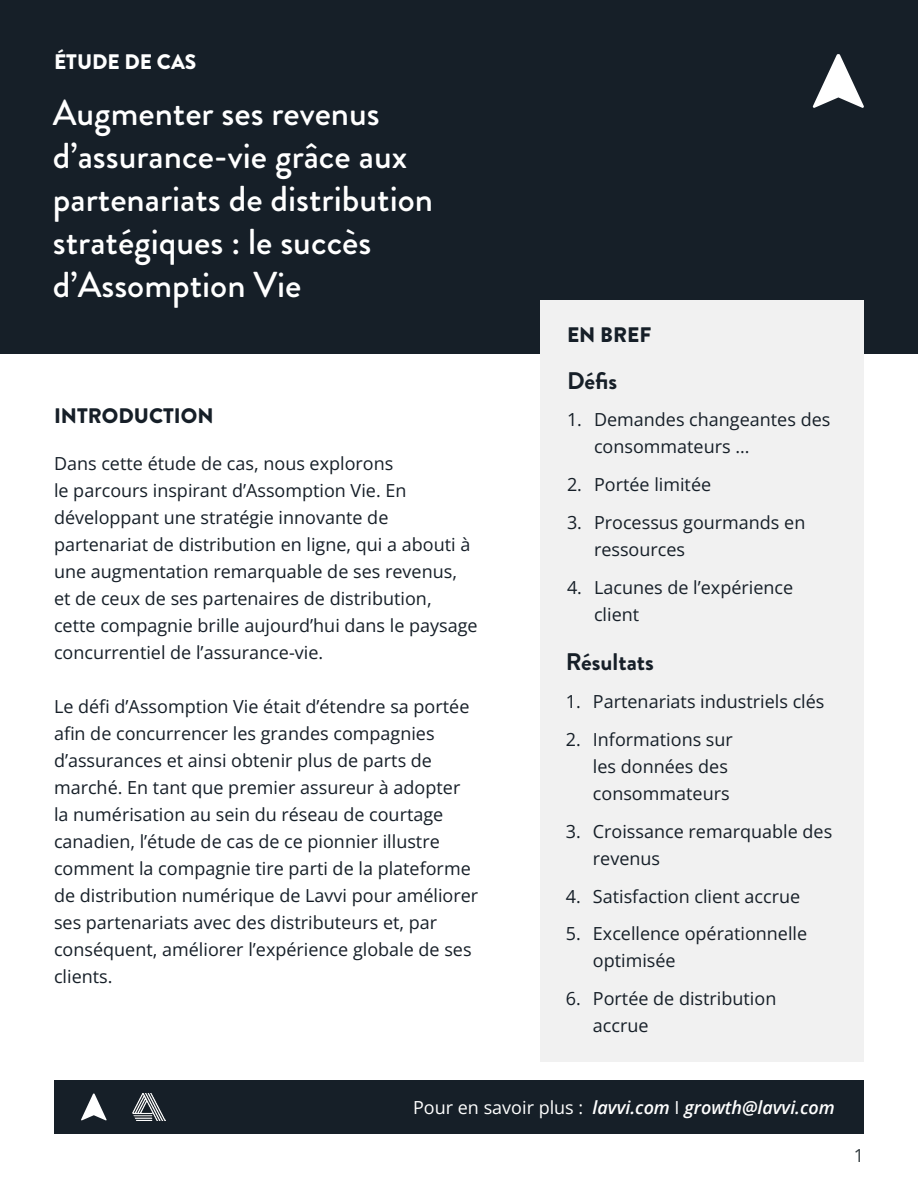
<style>
.page{position:relative;width:918px;height:1188px;background:#fff}
.page>*{position:absolute;margin:0;border:0;box-sizing:border-box;transform-origin:0 0}
.t1{font:500 36px/43.2px "Brandon Grotesque";color:#fff}
.t2{font:700 24px "Brandon Grotesque";color:#161f28}
.t3{font:900 21px "Brandon Grotesque";color:#161f28}
.t4{font:900 21px "Brandon Grotesque";color:#fff}
.t5{font:18px/27px "Open Sans";color:#161f28}
.t6{font:italic 600 18px "Open Sans";color:#fff}
.t7{font:18px "Open Sans";color:#30393c}
.s1{font-weight:400;font-style:normal}
</style>
<div class="page">
<div style="left:54px;top:1080px;width:810px;height:54px;background:#161f28"></div>
<svg style="left:81px;top:1094px;width:26px;height:26px"></svg>
<img style="left:133px;top:1094px;width:32px;height:27px">
<div style="left:1px;top:1px;width:917px;height:353px;background:#161f28"></div>
<div style="left:540px;top:300px;width:324px;height:762px;background:#f1f1f1"></div>
<svg style="left:813px;top:54px;width:51px;height:54px"></svg>
<p class="t4" style="left:54px;top:47px;width:144px">ÉTUDE DE CAS</p>
<h1 class="t1" style="left:53px;top:91px;width:382px">Augmenter ses revenus d’assurance-vie grâce aux partenariats de distribution stratégiques : le succès d’Assomption Vie</h1>
<p class="t3" style="left:54px;top:401px;width:161px">INTRODUCTION</p>
<p class="t5" style="left:54px;top:449px;width:425px">Dans cette étude de cas, nous explorons<br>le parcours inspirant d’Assomption Vie. En développant une stratégie innovante de partenariat de distribution en ligne, qui a abouti à une augmentation remarquable de ses revenus, et de ceux de ses partenaires de distribution, cette compagnie brille aujourd’hui dans le paysage concurrentiel de l’assurance-vie.</p>
<p class="t5" style="left:54px;top:692px;width:426px">Le défi d’Assomption Vie était d’étendre sa portée afin de concurrencer les grandes compagnies d’assurances et ainsi obtenir plus de parts de marché. En tant que premier assureur à adopter la numérisation au sein du réseau de courtage canadien, l’étude de cas de ce pionnier illustre comment la compagnie tire parti de la plateforme de distribution numérique de Lavvi pour améliorer ses partenariats avec des distributeurs et, par conséquent, améliorer l’expérience globale de ses clients.</p>
<p class="t3" style="left:567px;top:320px;width:86px">EN BREF</p>
<h2 class="t2" style="left:567px;top:364px;width:52px">Défis</h2>
<p class="t5" style="left:594px;top:406px;width:238px;text-indent:-27px">1. Demandes changeantes des consommateurs ...</p>
<p class="t5" style="left:567px;top:471px;width:146px">2. Portée limitée</p>
<p class="t5" style="left:594px;top:509px;width:213px;text-indent:-27px">3. Processus gourmands en ressources</p>
<p class="t5" style="left:594px;top:573px;width:201px;text-indent:-27px">4. Lacunes de l’expérience client</p>
<h2 class="t2" style="left:566px;top:645px;width:90px">Résultats</h2>
<p class="t5" style="left:566px;top:688px;width:260px">1. Partenariats industriels clés</p>
<p class="t5" style="left:593px;top:726px;width:142px;text-indent:-27px">2. Informations sur les données des consommateurs</p>
<p class="t5" style="left:593px;top:817px;width:241px;text-indent:-27px">3. Croissance remarquable des revenus</p>
<p class="t5" style="left:566px;top:882px;width:236px">4. Satisfaction client accrue</p>
<p class="t5" style="left:593px;top:920px;width:216px;text-indent:-27px">5. Excellence opérationnelle optimisée</p>
<p class="t5" style="left:593px;top:985px;width:185px;text-indent:-27px">6. Portée de distribution accrue</p>
<p class="t6" style="left:413px;top:1095px;width:423px"><span class="s1">Pour en savoir plus :</span> lavvi.com <span class="s1">I</span> growth@lavvi.com</p>
<p class="t7" style="left:854px;top:1143px;width:12px">1</p>
</div>
